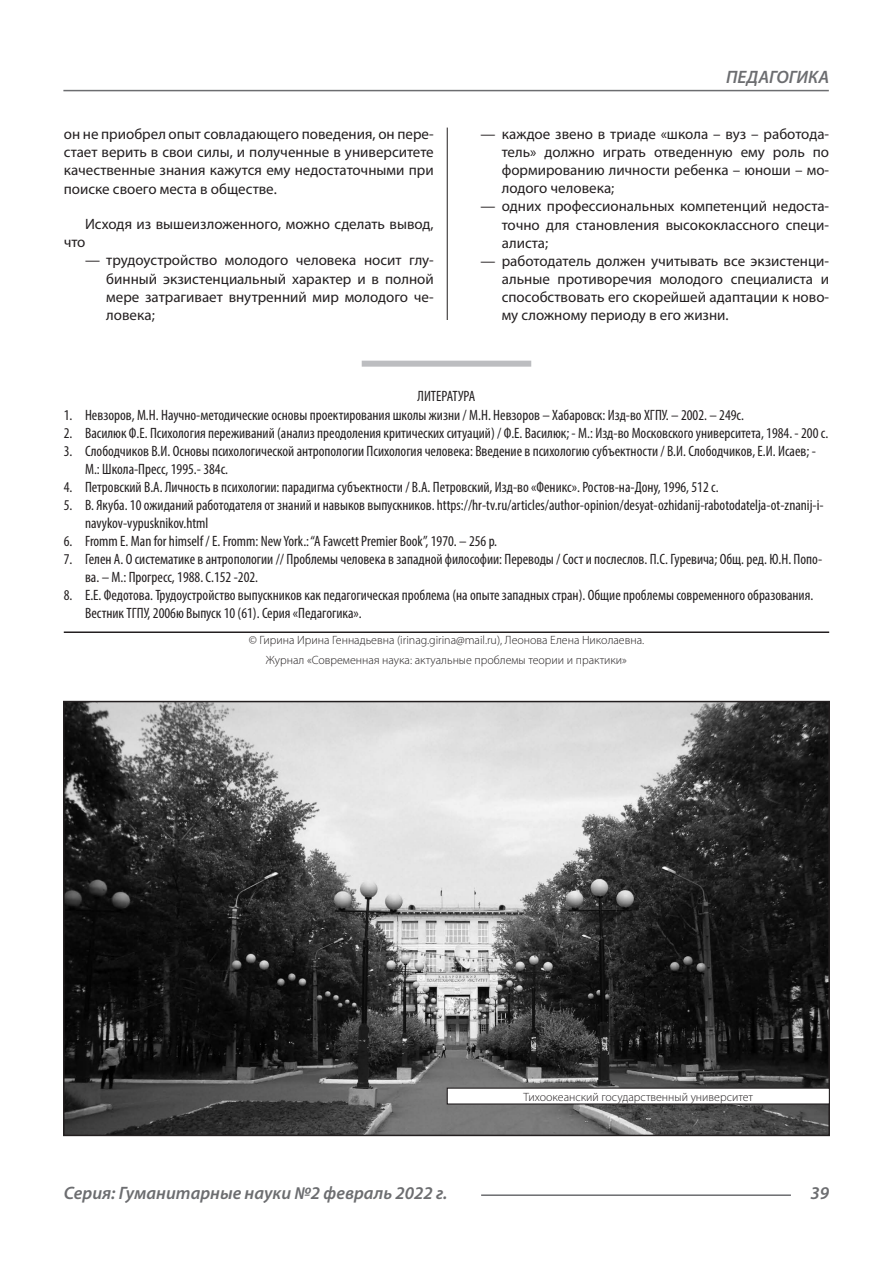
<style>
.page{position:relative;width:893px;height:1263px;background:#fff}
.page>*{position:absolute;margin:0;border:0;box-sizing:border-box;transform-origin:0 0}
.t1{font:italic 600 18px "Myriad Pro";color:#6c6d70}
.Библиография_Литерат{font:condensed 15px/18px "Myriad Pro";color:#231f20}
.Статья_текст{font:15px/18.1px "Myriad Pro";color:#231f20;text-align:justify}
.Автор_копирайт{font:300 12px "Myriad Pro";color:#231f20}
</style>
<div class="page">
<hr style="left:447px;top:128px;width:1px;height:1007px;background:#231f20">
<hr style="left:63px;top:90px;width:766px;height:1px;background:#6c6d70">
<hr style="left:481px;top:1194px;width:310px;height:2px;background:#6c6d70">
<div style="left:438px;top:320px;width:17px;height:828px;background:#fff"></div>
<div style="left:362px;top:361px;width:169px;height:6px;background:#bcbdc0"></div>
<hr style="left:64px;top:631px;width:765px;height:2px;background:#231f20">
<img style="left:66px;top:704px;width:761px;height:429px">
<div style="left:63px;top:701px;width:767px;height:435px;border:2px solid #231f20"></div>
<div style="left:447px;top:1088px;width:382px;height:16px;background:#fff"></div>
<div style="left:447px;top:1087px;width:383px;height:17px;border:1px solid #231f20"></div>
<p class="Статья_текст" style="left:64px;top:124px;width:371px">он не приобрел опыт совладающего поведения, он пере&shy;стает верить в свои силы, и полученные в университете качественные знания кажутся ему недостаточными при поиске своего места в обществе.</p>
<p class="Статья_текст" style="left:64px;top:214px;width:371px;text-indent:21px">Исходя из вышеизложенного, можно сделать вывод, что</p>
<p class="Статья_текст" style="left:106px;top:251px;width:329px;text-indent:-21px">— трудоустройство молодого человека носит глу&shy;бинный экзистенциальный характер и в полной мере затрагивает внутренний мир молодого че&shy;ловека;</p>
<p class="t1" style="left:726px;top:66px;width:104px">ПЕДАГОГИКА</p>
<p class="Статья_текст" style="left:502px;top:124px;width:329px;text-indent:-21px">— каждое звено в триаде «школа – вуз – работода&shy;тель» должно играть отведенную ему роль по формированию личности ребенка – юноши – мо&shy;лодого человека;</p>
<p class="Статья_текст" style="left:502px;top:197px;width:329px;text-indent:-21px">— одних профессиональных компетенций недоста&shy;точно для становления высококлассного специ&shy;алиста;</p>
<p class="Статья_текст" style="left:502px;top:251px;width:329px;text-indent:-21px">— работодатель должен учитывать все экзистенци&shy;альные противоречия молодого специалиста и способствовать его скорейшей адаптации к ново&shy;му сложному периоду в его жизни.</p>
<p class="Библиография_Литерат" style="left:418px;top:387px;width:59px">ЛИТЕРАТУРА</p>
<p class="Библиография_Литерат" style="left:64px;top:406px;width:682px">1. Невзоров, М.Н. Научно-методические основы проектирования школы жизни / М.Н. Невзоров – Хабаровск: Изд-во ХГПУ. – 2002. – 249с.</p>
<p class="Библиография_Литерат" style="left:64px;top:424px;width:766px">2. Василюк Ф.Е. Психология переживаний (анализ преодоления критических ситуаций) / Ф.Е. Василюк; - М.: Изд-во Московского университета, 1984. - 200 с.</p>
<p class="Библиография_Литерат" style="left:85px;top:442px;width:732px;text-indent:-21px">3. Слободчиков В.И. Основы психологической антропологии Психология человека: Введение в психологию субъектности / В.И. Слободчиков, Е.И. Исаев; -<br>М.: Школа-Пресс, 1995.- 384с.</p>
<p class="Библиография_Литерат" style="left:64px;top:478px;width:656px">4. Петровский В.А. Личность в психологии: парадигма субъектности / В.А. Петровский, Изд-во «Феникс». Ростов-на-Дону, 1996, 512 с.</p>
<p class="Библиография_Литерат" style="left:85px;top:496px;width:740px;text-indent:-21px">5. В. Якуба. 10 ожиданий работодателя от знаний и навыков выпускников. https://hr-tv.ru/articles/author-opinion/desyat-ozhidanij-rabotodatelja-ot-znanij-i&shy;navykov-vypusknikov.html</p>
<p class="Библиография_Литерат" style="left:64px;top:532px;width:435px">6. Fromm E. Man for himself / Е. Fromm: New York.: “A Fawcett Premier Book”, 1970. – 256 p.</p>
<p class="Библиография_Литерат" style="left:85px;top:550px;width:739px;text-indent:-21px">7. Гелен А. О систематике в антропологии // Проблемы человека в западной философии: Переводы / Сост и послеслов. П.С. Гуревича; Общ. ред. Ю.Н. Попо&shy;ва. – М.: Прогресс, 1988. С.152 -202.</p>
<p class="Библиография_Литерат" style="left:85px;top:586px;width:730px;text-indent:-21px">8. Е.Е. Федотова. Трудоустройство выпускников как педагогическая проблема (на опыте западных стран). Общие проблемы современного образования.<br>Вестник ТГПУ, 2006ю Выпуск 10 (61). Серия «Педагогика».</p>
<p class="Автор_копирайт" style="left:249px;top:633px;width:397px">© Гирина Ирина Геннадьевна (irinag.girina@mail.ru), Леонова Елена Николаевна.</p>
<p class="Автор_копирайт" style="left:266px;top:653px;width:363px">Журнал «Современная наука: актуальные проблемы теории и практики»</p>
<p class="Автор_копирайт" style="left:524px;top:1089px;width:231px">Тихоокеанский государственный университет</p>
<p class="t1" style="left:64px;top:1182px;width:385px">Серия: Гуманитарные науки №2 февраль 2022 г.</p>
<p class="t1" style="left:810px;top:1182px;width:20px">39</p>
</div>
